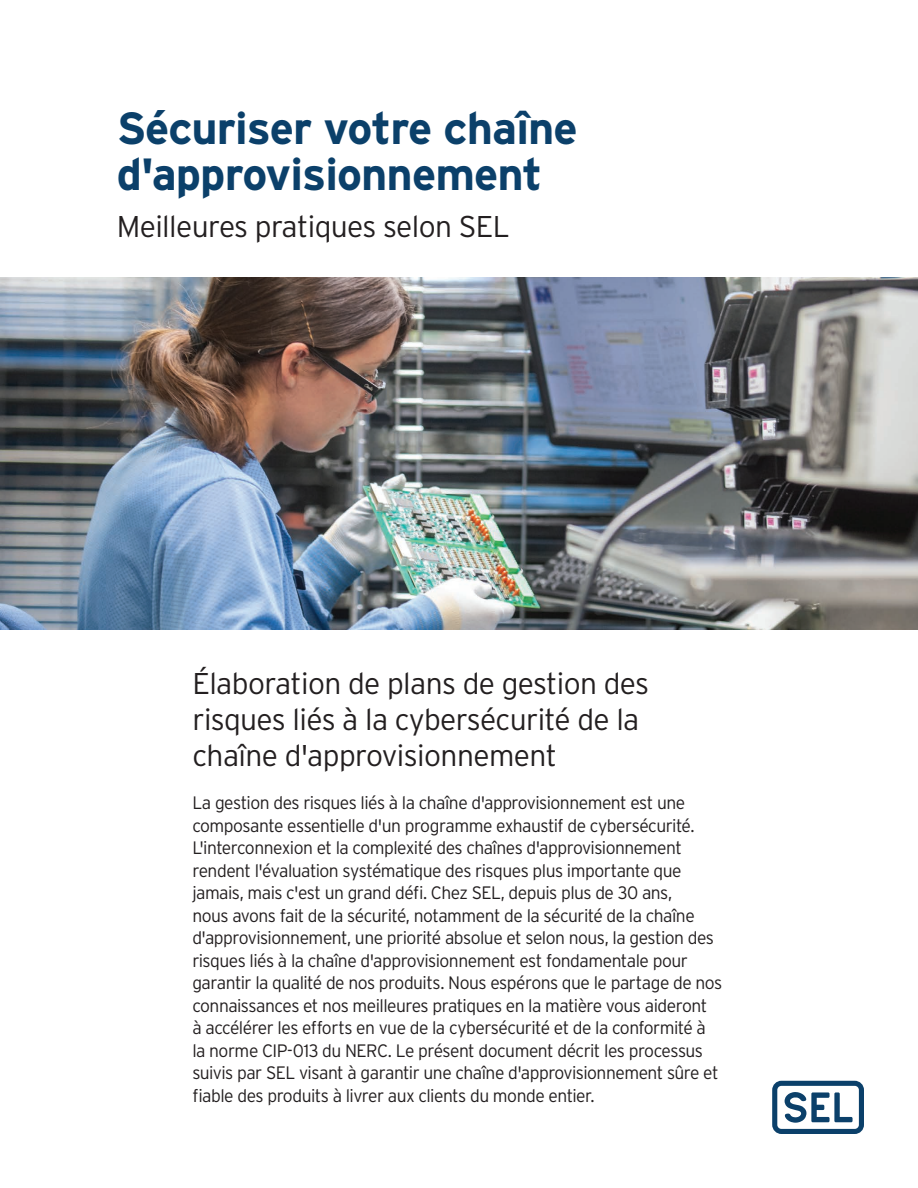
<style>
.page{position:relative;width:918px;height:1188px;background:#fff}
.page>*{position:absolute;margin:0;border:0;box-sizing:border-box;transform-origin:0 0}
.t1{font:700 45px/46.5px "Interstate Poly";letter-spacing:-.02em;color:#0b406a}
.t2{font:300 30px/36px "Interstate Poly";letter-spacing:-.02em;color:#231f20}
.t3{font:300 18px/22.5px "Interstate Poly";letter-spacing:-.03em;color:#231f20}
</style>
<div class="page">
<svg style="left:772px;top:1081px;width:92px;height:53px"></svg>
<img style="left:0;top:277px;width:918px;height:352px">
<h1 class="t1" style="left:117px;top:103px;width:463px">Sécuriser votre chaîne d'approvisionnement</h1>
<h2 class="t2" style="left:117px;top:207px;width:395px">Meilleures pratiques selon SEL</h2>
<h2 class="t2" style="left:192px;top:663px;width:458px">Élaboration de plans de gestion des risques liés à la cybersécurité de la chaîne d'approvisionnement</h2>
<p class="t3" style="left:192px;top:791px;width:532px">La gestion des risques liés à la chaîne d'approvisionnement est une composante essentielle d'un programme exhaustif de cybersécurité.<br>L'interconnexion et la complexité des chaînes d'approvisionnement rendent l'évaluation systématique des risques plus importante que jamais, mais c'est un grand défi. Chez SEL, depuis plus de 30 ans,<br>nous avons fait de la sécurité, notamment de la sécurité de la chaîne d'approvisionnement, une priorité absolue et selon nous, la gestion des risques liés à la chaîne d'approvisionnement est fondamentale pour garantir la qualité de nos produits. Nous espérons que le partage de nos connaissances et nos meilleures pratiques en la matière vous aideront<br>à accélérer les efforts en vue de la cybersécurité et de la conformité à la norme CIP-013 du NERC. Le présent document décrit les processus suivis par SEL visant à garantir une chaîne d'approvisionnement sûre et fiable des produits à livrer aux clients du monde entier.</p>
</div>
